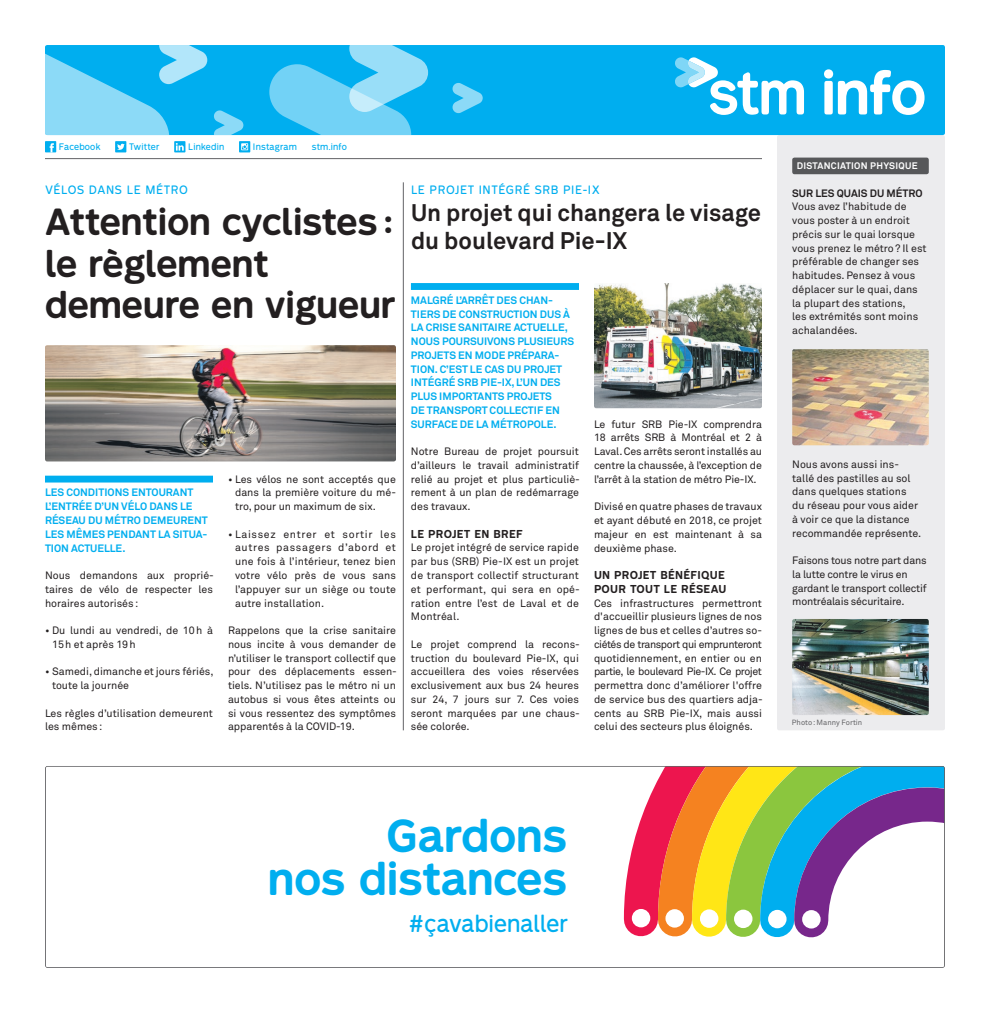
<style>
.page{position:relative;width:990px;height:1013px;background:#fff}
.page>*{position:absolute;margin:0;border:0;box-sizing:border-box;transform-origin:0 0}
.t1{font:700 57.25px "STM Montreal";color:#fff}
.t2{font:700 42.88px/42.4px "STM Montreal";color:#00aeef;text-align:right}
.t3{font:700 35px/41.2px "STM Montreal";color:#231f20}
.t4{font:700 23.75px/27.5px "Akkurat";color:#231f20}
.t5{font:22.38px "STM Montreal";color:#00aeef}
.t6{font:11.25px "STM Montreal";letter-spacing:.05em;color:#00aeef}
.t7{font:10.62px/13.8px "Akkurat";color:#231f20;text-align:justify}
.t8{font:700 10.62px/13.8px "Akkurat";color:#00aeef}
.t9{font:10.62px/13.8px "Akkurat";letter-spacing:-.02em;color:#231f20}
.t10{font:700 10.62px/13.8px "STM Montreal";letter-spacing:.025em;color:#231f20}
.t11{font:700 10.62px "Akkurat";color:#231f20}
.t12{font:700 9.38px "Akkurat";letter-spacing:.03em;color:#fff}
.t13{font:8.75px "STM Montreal";letter-spacing:.025em;color:#00aeef}
.t14{font:7.5px "Akkurat";color:#636366}
</style>
<div class="page">
<svg style="left:45px;top:766px;width:900px;height:201px"></svg>
<hr style="left:403px;top:182px;width:1px;height:548px;background:#636366">
<div style="left:207px;top:45px;width:738px;height:90px;background:#00aeef"></div>
<svg style="left:675px;top:57px;width:129px;height:58px"></svg>
<svg style="left:269px;top:45px;width:159px;height:90px;background:#54c8f4"></svg>
<svg style="left:453px;top:83px;width:30px;height:30px"></svg>
<svg style="left:214px;top:110px;width:29px;height:25px"></svg>
<svg style="left:45px;top:45px;width:162px;height:90px;background:#4bc5f3"></svg>
<div style="left:45px;top:141px;width:11px;height:11px;background:#00aeef"></div>
<svg style="left:50px;top:143px;width:4px;height:9px"></svg>
<div style="left:115px;top:141px;width:11px;height:11px;background:#00aeef"></div>
<svg style="left:117px;top:143px;width:8px;height:7px"></svg>
<svg style="left:174px;top:141px;width:11px;height:11px"></svg>
<svg style="left:176px;top:143px;width:8px;height:8px"></svg>
<svg style="left:239px;top:141px;width:11px;height:11px"></svg>
<svg style="left:241px;top:143px;width:7px;height:7px"></svg>
<hr style="left:45px;top:158px;width:717px;height:1px;background:#636366">
<div style="left:45px;top:475px;width:168px;height:7px;background:#00aeef"></div>
<div style="left:411px;top:283px;width:168px;height:7px;background:#00aeef"></div>
<img style="left:45px;top:345px;width:351px;height:116px">
<img style="left:594px;top:283px;width:168px;height:125px">
<div style="left:777px;top:135px;width:168px;height:595px;background:#ececee;border-radius:2px"></div>
<div style="left:792px;top:158px;width:137px;height:16px;background:#57585a;border-radius:2px"></div>
<img style="left:792px;top:619px;width:137px;height:96px">
<img style="left:792px;top:349px;width:137px;height:96px">
<p class="t13" style="left:59px;top:141px;width:43px">Facebook</p>
<p class="t13" style="left:129px;top:141px;width:32px">Twitter</p>
<p class="t13" style="left:188px;top:141px;width:38px">Linkedin</p>
<p class="t13" style="left:253px;top:141px;width:46px">Instagram</p>
<p class="t13" style="left:312px;top:141px;width:37px">stm.info</p>
<p class="t6" style="left:45px;top:183px;width:144px">VÉLOS DANS LE MÉTRO</p>
<h3 class="t3" style="left:45px;top:201px;width:352px">Attention cyclistes : le règlement demeure en vigueur</h3>
<p class="t8" style="left:45px;top:485px;width:164px">LES CONDITIONS ENTOURANT<br>L’ENTRÉE D’UN VÉLO DANS LE<br>RÉSEAU DU MÉTRO DEMEURENT<br>LES MÊMES PENDANT LA SITUA-<br>TION ACTUELLE.</p>
<p class="t7" style="left:45px;top:568px;width:170px">Nous demandons aux proprié&shy;taires de vélo de respecter les horaires autorisés:</p>
<p class="t7" style="left:52px;top:623px;width:162px;text-indent:-7px">• Du lundi au vendredi, de 10h à<br>15h et après 19h</p>
<p class="t7" style="left:52px;top:664px;width:163px;text-indent:-7px">• Samedi, dimanche et jours fériés, toute la journée</p>
<p class="t7" style="left:45px;top:705px;width:170px">Les règles d’utilisation demeurent les mêmes:</p>
<p class="t7" style="left:235px;top:472px;width:162px;text-indent:-7px">• Les vélos ne sont acceptés que dans la première voiture du mé&shy;tro, pour un maximum de six.</p>
<p class="t7" style="left:235px;top:527px;width:162px;text-indent:-7px">• Laissez entrer et sortir les autres passagers d’abord et une fois à l’intérieur, tenez bien votre vélo près de vous sans l’appuyer sur un siège ou toute autre installation.</p>
<p class="t7" style="left:228px;top:623px;width:170px">Rappelons que la crise sanitaire nous incite à vous demander de n’utiliser le transport collectif que pour des déplacements essen&shy;tiels. N’utilisez pas le métro ni un autobus si vous êtes atteints ou si vous ressentez des symptômes apparentés à la COVID-19.</p>
<p class="t6" style="left:411px;top:182px;width:190px">LE PROJET INTÉGRÉ SRB PIE-IX</p>
<h3 class="t4" style="left:411px;top:199px;width:352px">Un projet qui changera le visage du boulevard Pie-IX</h3>
<p class="t8" style="left:411px;top:293px;width:165px">MALGRÉ L’ARRÊT DES CHAN-<br>TIERS DE CONSTRUCTION DUS À<br>LA CRISE SANITAIRE ACTUELLE,<br>NOUS POURSUIVONS PLUSIEURS<br>PROJETS EN MODE PRÉPARA-<br>TION. C’EST LE CAS DU PROJET<br>INTÉGRÉ SRB PIE-IX, L’UN DES<br>PLUS IMPORTANTS PROJETS<br>DE TRANSPORT COLLECTIF EN<br>SURFACE DE LA MÉTROPOLE.</p>
<p class="t7" style="left:411px;top:444px;width:170px">Notre Bureau de projet poursuit d’ailleurs le travail administratif relié au projet et plus particuliè&shy;rement à un plan de redémarrage des travaux.</p>
<p class="t10" style="left:411px;top:526px;width:113px">LE PROJET EN BREF</p>
<p class="t7" style="left:411px;top:540px;width:170px">Le projet intégré de service rapide par bus (SRB) Pie-IX est un projet de transport collectif structurant et performant, qui sera en opé&shy;ration entre l’est de Laval et de Montréal.</p>
<p class="t7" style="left:411px;top:637px;width:170px">Le projet comprend la recons&shy;truction du boulevard Pie-IX, qui accueillera des voies réservées exclusivement aux bus 24 heures sur 24, 7 jours sur 7. Ces voies seront marquées par une chaus&shy;sée colorée.</p>
<p class="t7" style="left:594px;top:417px;width:170px">Le futur SRB Pie-IX comprendra 18 arrêts SRB à Montréal et 2 à Laval. Ces arrêts seront installés au centre la chaussée, à l’exception de l’arrêt à la station de métro Pie-IX.</p>
<p class="t7" style="left:594px;top:499px;width:170px">Divisé en quatre phases de travaux et ayant débuté en 2018, ce projet majeur en est maintenant à sa deuxième phase.</p>
<p class="t10" style="left:594px;top:568px;width:134px">UN PROJET BÉNÉFIQUE<br>POUR TOUT LE RÉSEAU</p>
<p class="t7" style="left:594px;top:595px;width:170px">Ces infrastructures permettront d'accueillir plusieurs lignes de nos lignes de bus et celles d’autres so&shy;ciétés de transport qui emprunteront quotidiennement, en entier ou en partie, le boulevard Pie-IX. Ce projet permettra donc d’améliorer l'offre de service bus des quartiers adja&shy;cents au SRB Pie-IX, mais aussi celui des secteurs plus éloignés.</p>
<h1 class="t1" style="left:821px;top:57px;width:107px">info</h1>
<p class="t12" style="left:797px;top:160px;width:122px">DISTANCIATION PHYSIQUE</p>
<p class="t11" style="left:792px;top:186px;width:132px">SUR LES QUAIS DU MÉTRO</p>
<p class="t7" style="left:792px;top:199px;width:136px;text-align:left">Vous avez l’habitude de vous poster à un endroit précis sur le quai lorsque vous prenez le métro? Il est préférable de changer ses habitudes. Pensez à vous déplacer sur le quai, dans la plupart des stations,<br>les extrémités sont moins achalandées.</p>
<p class="t7" style="left:792px;top:457px;width:131px;text-align:left">Nous avons aussi ins&shy;tallé des pastilles au sol dans quelques stations du réseau pour vous aider à voir ce que la distance recommandée représente.</p>
<p class="t9" style="left:792px;top:553px;width:136px">Faisons tous notre part dans la lutte contre le virus en gardant le transport collectif montréalais sécuritaire.</p>
<p class="t14" style="left:792px;top:718px;width:72px">Photo: Manny Fortin</p>
<h2 class="t2" style="left:268px;top:814px;width:300px">Gardons<br>nos distances</h2>
<h3 class="t5" style="left:410px;top:909px;width:160px">#çavabienaller</h3>
</div>
